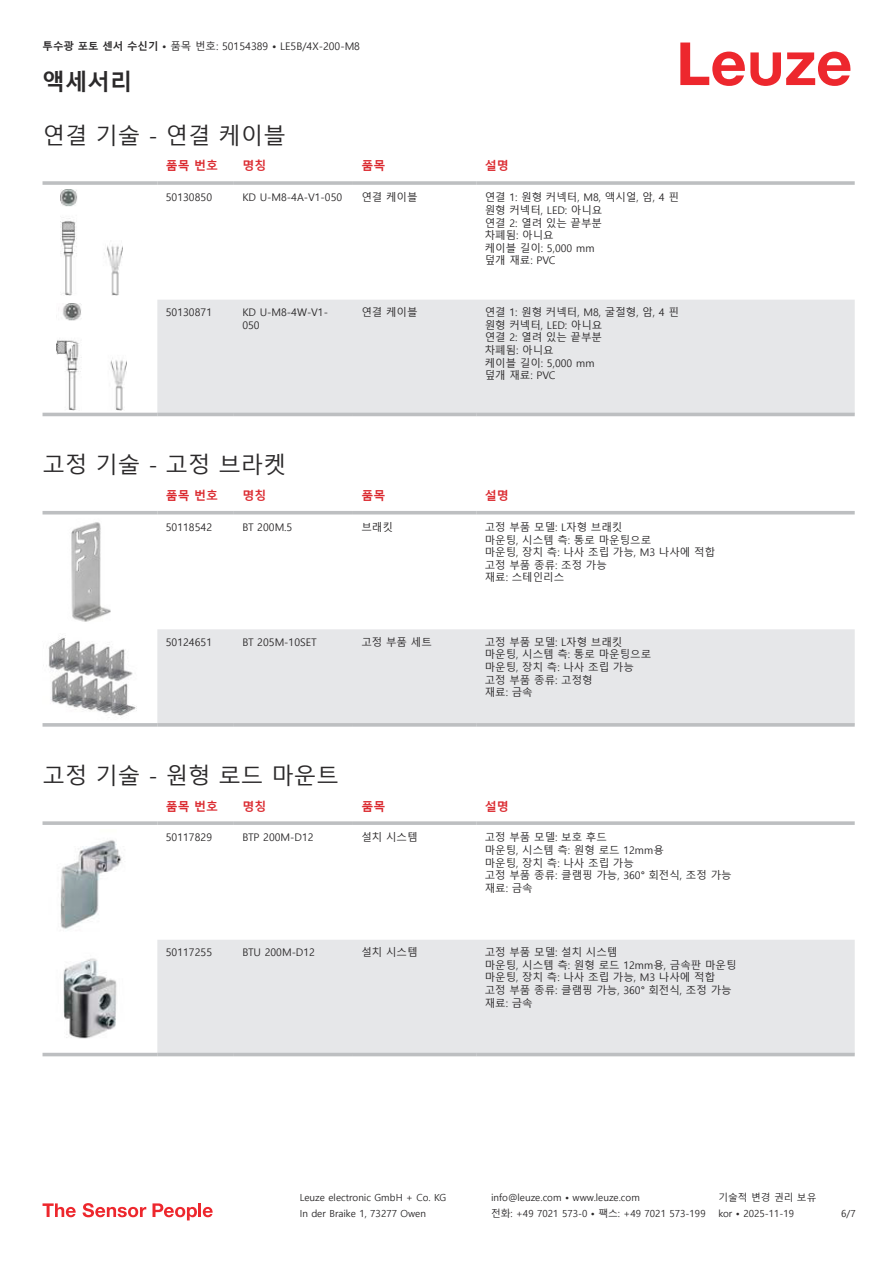
<style>
.page{position:relative;width:893px;height:1263px;background:#fff}
.page>*{position:absolute;margin:0;border:0;box-sizing:border-box;transform-origin:0 0}
.t1{font:22.5px "Malgun Gothic";color:#2b292a}
.t2{font:700 22.5px "Malgun Gothic";color:#2b292a}
.t3{font:700 12px "Malgun Gothic";color:#db2a30}
.t4{font:10.5px/12.6px "Malgun Gothic";color:#2b292a}
.t5{font:9.75px "Malgun Gothic";color:#2b292a}
.s1{font-weight:700}
</style>
<div class="page">
<svg style="left:680px;top:43px;width:170px;height:43px"></svg>
<svg style="left:43px;top:295px;width:812px;height:122px"></svg>
<div style="left:157px;top:300px;width:698px;height:113px;background:#e6e7e9"></div>
<hr style="left:43px;top:181px;width:114px;height:4px;background:#bdbfc1">
<hr style="left:157px;top:181px;width:77px;height:4px;background:#c8cacb">
<hr style="left:234px;top:181px;width:119px;height:4px;background:#c3c5c6">
<hr style="left:353px;top:181px;width:123px;height:4px;background:#bdbfc1">
<hr style="left:476px;top:181px;width:379px;height:4px;background:#c8cacb">
<hr style="left:43px;top:413px;width:114px;height:3px;background:#bdbfc1">
<hr style="left:157px;top:413px;width:77px;height:3px;background:#bdbfc1">
<hr style="left:234px;top:413px;width:119px;height:3px;background:#bdbfc1">
<hr style="left:353px;top:413px;width:123px;height:3px;background:#bdbfc1">
<hr style="left:476px;top:413px;width:379px;height:3px;background:#bdbfc1">
<img style="left:60px;top:189px;width:63px;height:106px">
<img style="left:56px;top:304px;width:70px;height:106px">
<svg style="left:43px;top:514px;width:812px;height:1px"></svg>
<div style="left:157px;top:629px;width:698px;height:94px;background:#e6e7e9"></div>
<hr style="left:43px;top:511px;width:114px;height:3px;background:#bdbfc1">
<hr style="left:157px;top:511px;width:77px;height:3px;background:#bdbfc1">
<hr style="left:234px;top:511px;width:119px;height:3px;background:#bdbfc1">
<hr style="left:353px;top:511px;width:123px;height:3px;background:#bdbfc1">
<hr style="left:476px;top:511px;width:379px;height:3px;background:#bdbfc1">
<svg style="left:43px;top:723px;width:114px;height:4px"></svg>
<svg style="left:157px;top:723px;width:77px;height:4px"></svg>
<svg style="left:234px;top:723px;width:119px;height:4px"></svg>
<svg style="left:353px;top:723px;width:123px;height:4px"></svg>
<svg style="left:476px;top:723px;width:379px;height:4px;background:#c3c4c6"></svg>
<img style="left:71px;top:522px;width:40px;height:100px">
<img style="left:48px;top:635px;width:89px;height:81px">
<svg style="left:43px;top:1052px;width:812px;height:5px"></svg>
<div style="left:157px;top:940px;width:698px;height:113px;background:#e6e7e9"></div>
<svg style="left:43px;top:821px;width:114px;height:4px"></svg>
<svg style="left:157px;top:821px;width:77px;height:4px"></svg>
<svg style="left:234px;top:821px;width:119px;height:4px"></svg>
<svg style="left:353px;top:821px;width:123px;height:4px"></svg>
<svg style="left:476px;top:821px;width:379px;height:4px;background:#c3c5c7"></svg>
<hr style="left:43px;top:1053px;width:114px;height:3px;background:#bdbfc1">
<hr style="left:157px;top:1053px;width:77px;height:3px;background:#bdbfc1">
<hr style="left:234px;top:1053px;width:119px;height:3px;background:#bdbfc1">
<hr style="left:353px;top:1053px;width:123px;height:3px;background:#bdbfc1">
<hr style="left:476px;top:1053px;width:379px;height:3px;background:#bdbfc1">
<img style="left:60px;top:840px;width:62px;height:89px">
<img style="left:63px;top:958px;width:54px;height:81px">
<svg style="left:43px;top:1203px;width:33px;height:14px"></svg>
<svg style="left:83px;top:1203px;width:63px;height:14px"></svg>
<svg style="left:153px;top:1203px;width:44px;height:17px"></svg>
<hr style="left:198px;top:1203px;width:3px;height:14px;background:#ed272d">
<svg style="left:203px;top:1207px;width:10px;height:10px"></svg>
<p class="t4" style="left:43px;top:40px;width:319px"><span class="s1">투수광 포토 센서 수신기 •</span> 품목 번호: 50154389 <span class="s1">•</span> LE5B/4X-200-M8</p>
<h1 class="t2" style="left:43px;top:69px;width:91px">액세서리</h1>
<h1 class="t1" style="left:43px;top:123px;width:245px">연결 기술 - 연결 케이블</h1>
<p class="t3" style="left:166px;top:159px;width:54px">품목 번호</p>
<p class="t3" style="left:242px;top:159px;width:25px">명칭</p>
<p class="t3" style="left:361px;top:159px;width:25px">품목</p>
<p class="t3" style="left:485px;top:159px;width:25px">설명</p>
<p class="t4" style="left:166px;top:191px;width:48px">50130850</p>
<p class="t4" style="left:242px;top:191px;width:101px">KD U-M8-4A-V1-050</p>
<p class="t4" style="left:361px;top:191px;width:58px">연결 케이블</p>
<p class="t4" style="left:485px;top:191px;width:196px">연결 1: 원형 커넥터, M8, 액시얼, 암, 4 핀 원형 커넥터, LED: 아니요<br>연결 2: 열려 있는 끝부분<br>차폐됨: 아니요<br>케이블 길이: 5,000 mm<br>덮개 재료: PVC</p>
<p class="t4" style="left:166px;top:306px;width:48px">50130871</p>
<p class="t4" style="left:242px;top:306px;width:87px">KD U-M8-4W-V1-<br>050</p>
<p class="t4" style="left:361px;top:306px;width:58px">연결 케이블</p>
<p class="t4" style="left:485px;top:306px;width:196px">연결 1: 원형 커넥터, M8, 굴절형, 암, 4 핀 원형 커넥터, LED: 아니요<br>연결 2: 열려 있는 끝부분<br>차폐됨: 아니요<br>케이블 길이: 5,000 mm<br>덮개 재료: PVC</p>
<h1 class="t1" style="left:43px;top:452px;width:245px">고정 기술 - 고정 브라켓</h1>
<p class="t3" style="left:166px;top:489px;width:54px">품목 번호</p>
<p class="t3" style="left:242px;top:489px;width:25px">명칭</p>
<p class="t3" style="left:361px;top:489px;width:25px">품목</p>
<p class="t3" style="left:485px;top:489px;width:25px">설명</p>
<p class="t4" style="left:166px;top:521px;width:48px">50118542</p>
<p class="t4" style="left:242px;top:521px;width:51px">BT 200M.5</p>
<p class="t4" style="left:361px;top:521px;width:33px">브래킷</p>
<p class="t4" style="left:485px;top:521px;width:232px">고정 부품 모델: L자형 브래킷<br>마운팅, 시스템 측: 통로 마운팅으로<br>마운팅, 장치 측: 나사 조립 가능, M3 나사에 적합 고정 부품 종류: 조정 가능<br>재료: 스테인리스</p>
<p class="t4" style="left:166px;top:636px;width:48px">50124651</p>
<p class="t4" style="left:242px;top:636px;width:76px">BT 205M-10SET</p>
<p class="t4" style="left:361px;top:636px;width:72px">고정 부품 세트</p>
<p class="t4" style="left:485px;top:636px;width:168px">고정 부품 모델: L자형 브래킷 마운팅, 시스템 측: 통로 마운팅으로 마운팅, 장치 측: 나사 조립 가능 고정 부품 종류: 고정형<br>재료: 금속</p>
<h1 class="t1" style="left:43px;top:763px;width:298px">고정 기술 - 원형 로드 마운트</h1>
<p class="t3" style="left:166px;top:799px;width:54px">품목 번호</p>
<p class="t3" style="left:242px;top:799px;width:25px">명칭</p>
<p class="t3" style="left:361px;top:799px;width:25px">품목</p>
<p class="t3" style="left:485px;top:799px;width:25px">설명</p>
<p class="t4" style="left:166px;top:831px;width:48px">50117829</p>
<p class="t4" style="left:242px;top:831px;width:73px">BTP 200M-D12</p>
<p class="t4" style="left:361px;top:831px;width:58px">설치 시스템</p>
<p class="t4" style="left:485px;top:831px;width:248px">고정 부품 모델: 보호 후드<br>마운팅, 시스템 측: 원형 로드 12mm용<br>마운팅, 장치 측: 나사 조립 가능<br>고정 부품 종류: 클램핑 가능, 360° 회전식, 조정 가능 재료: 금속</p>
<p class="t4" style="left:166px;top:946px;width:48px">50117255</p>
<p class="t4" style="left:242px;top:946px;width:74px">BTU 200M-D12</p>
<p class="t4" style="left:361px;top:946px;width:58px">설치 시스템</p>
<p class="t4" style="left:485px;top:946px;width:253px">고정 부품 모델: 설치 시스템<br>마운팅, 시스템 측: 원형 로드 12mm용, 금속판 마운팅 마운팅, 장치 측: 나사 조립 가능, M3 나사에 적합 고정 부품 종류: 클램핑 가능, 360° 회전식, 조정 가능 재료: 금속</p>
<p class="t5" style="left:300px;top:1192px;width:148px">Leuze electronic GmbH + Co. KG</p>
<p class="t5" style="left:491px;top:1192px;width:150px">info@leuze.com • www.leuze.com</p>
<p class="t5" style="left:718px;top:1192px;width:100px">기술적 변경 권리 보유</p>
<p class="t5" style="left:300px;top:1208px;width:128px">In der Braike 1, 73277 Owen</p>
<p class="t5" style="left:491px;top:1208px;width:216px">전화: +49 7021 573-0 • 팩스: +49 7021 573-199</p>
<p class="t5" style="left:718px;top:1208px;width:77px">kor • 2025-11-19</p>
<p class="t5" style="left:841px;top:1208px;width:16px">6/7</p>
</div>
